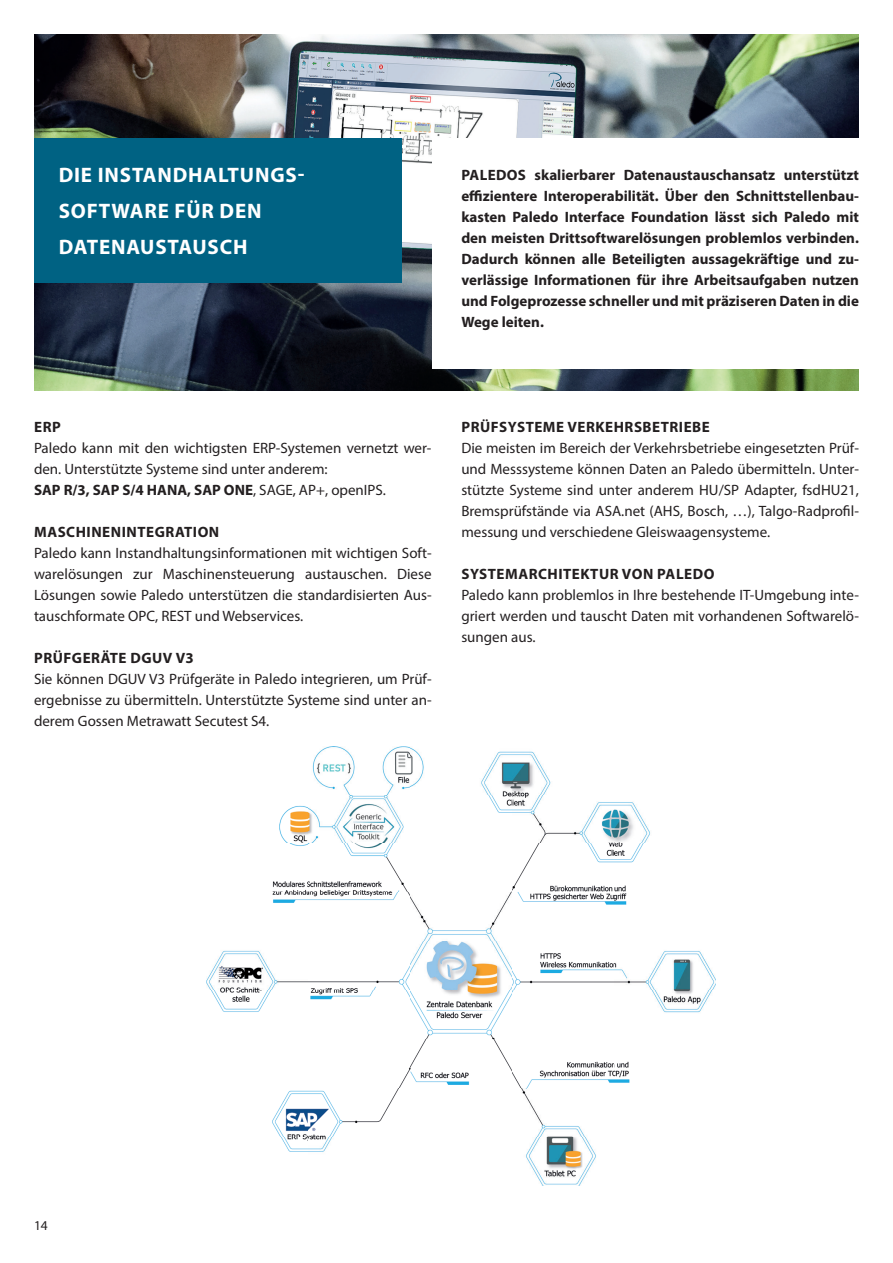
<style>
.page{position:relative;width:893px;height:1263px;background:#fff}
.page>*{position:absolute;margin:0;border:0;box-sizing:border-box;transform-origin:0 0}
.t1{font:700 21px/36px "Myriad Pro";letter-spacing:.04em;color:#fff}
.t2{font:15px/21px "Myriad Pro";color:#231f20;text-align:justify}
.t3{font:700 15px/21px "Myriad Pro";letter-spacing:.035em;color:#231f20;text-align:justify}
.t4{font:13.5px "Myriad Pro";color:#231f20}
.s1{font-weight:700}
</style>
<div class="page">
<img style="left:34px;top:34px;width:825px;height:356px">
<div style="left:34px;top:138px;width:368px;height:145px;background:#006283"></div>
<div style="left:432px;top:139px;width:438px;height:230px;background:#fff"></div>
<img style="left:207px;top:746px;width:509px;height:440px">
<h1 class="t1" style="left:59px;top:157px;width:247px">DIE INSTANDHALTUNGS-<br>SOFTWARE FÜR DEN<br>DATENAUSTAUSCH</h1>
<p class="t3" style="left:461px;top:164px;width:399px">PALEDOS skalierbarer Datenaustauschansatz unterstützt effizientere Interoperabilität. Über den Schnittstellenbau&shy;kasten Paledo Interface Foundation lässt sich Paledo mit den meisten Drittsoftwarelösungen problemlos verbinden.<br>Dadurch können alle Beteiligten aussagekräftige und zu&shy;verlässige Informationen für ihre Arbeitsaufgaben nutzen und Folgeprozesse schneller und mit präziseren Daten in die Wege leiten.</p>
<p class="t3" style="left:34px;top:416px;width:28px">ERP</p>
<p class="t2" style="left:34px;top:437px;width:399px;text-align:left">Paledo kann mit den wichtigsten ERP-Systemen vernetzt wer&shy;den. Unterstützte Systeme sind unter anderem:<br><span class="s1">SAP R/3, SAP S/4 HANA, SAP ONE</span>, SAGE, AP+, openIPS.</p>
<p class="t3" style="left:34px;top:521px;width:187px">MASCHINENINTEGRATION</p>
<p class="t2" style="left:34px;top:542px;width:399px">Paledo kann Instandhaltungsinformationen mit wichtigen Soft&shy;warelösungen zur Maschinensteuerung austauschen. Diese Lösungen sowie Paledo unterstützen die standardisierten Aus&shy;tauschformate OPC, REST und Webservices.</p>
<p class="t3" style="left:34px;top:647px;width:161px">PRÜFGERÄTE DGUV V3</p>
<p class="t2" style="left:34px;top:668px;width:399px">Sie können DGUV V3 Prüfgeräte in Paledo integrieren, um Prüf&shy;ergebnisse zu übermitteln. Unterstützte Systeme sind unter an&shy;derem Gossen Metrawatt Secutest S4.</p>
<p class="t3" style="left:461px;top:416px;width:250px">PRÜFSYSTEME VERKEHRSBETRIEBE</p>
<p class="t2" style="left:461px;top:437px;width:399px">Die meisten im Bereich der Verkehrsbetriebe eingesetzten Prüf&shy;und Messsysteme können Daten an Paledo übermitteln. Unter&shy;stützte Systeme sind unter anderem HU/SP Adapter, fsdHU21, Bremsprüfstände via ASA.net (AHS, Bosch, …), Talgo-Radprofil&shy;messung und verschiedene Gleiswaagensysteme.</p>
<p class="t3" style="left:461px;top:563px;width:254px">SYSTEMARCHITEKTUR VON PALEDO</p>
<p class="t2" style="left:461px;top:584px;width:399px">Paledo kann problemlos in Ihre bestehende IT-Umgebung inte&shy;griert werden und tauscht Daten mit vorhandenen Softwarelö&shy;sungen aus.</p>
<p class="t4" style="left:34px;top:1217px;width:15px">14</p>
</div>
